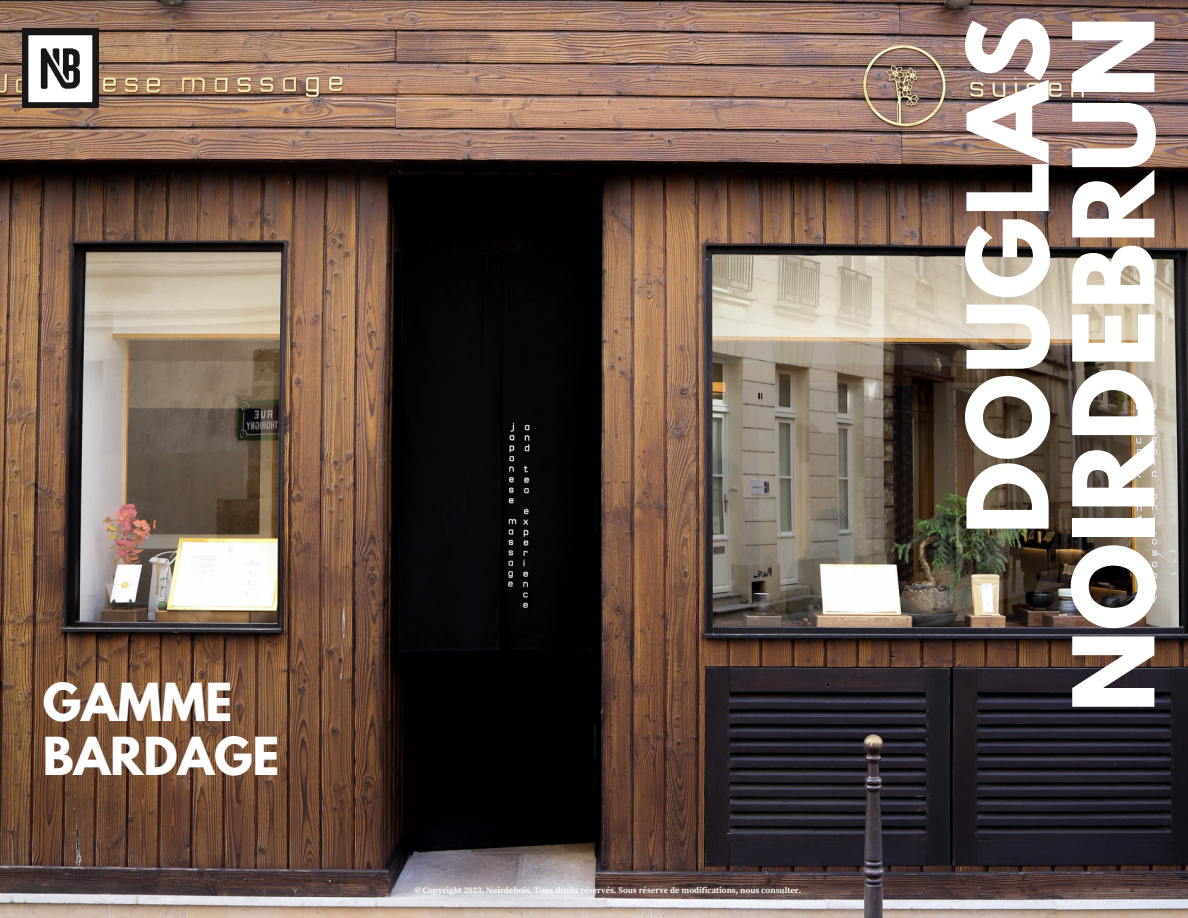
<style>
.page{position:relative;width:1188px;height:918px;background:#fff}
.page>*{position:absolute;margin:0;border:0;box-sizing:border-box;transform-origin:0 0}
.t1{font:700 99.6px/105.8px "League Spartan";color:#fff;text-align:right}
.t2{font:700 46.5px/54px "League Spartan";color:#fff}
.t3{font:700 8.55px "Source Serif Pro";color:#fff}
</style>
<div class="page">
<img style="left:0;top:0;width:1188px;height:918px">
<img style="left:22px;top:28px;width:76px;height:80px">
<h2 class="t2" style="left:43px;top:675px;width:238px">GAMME<br>BARDAGE</h2>
<p class="t3" style="left:415px;top:885px;width:388px">© Copyright 2023, Noirdebois. Tous droits réservés. Sous réserve de modifications, nous consulter.</p>
<h1 class="t1" style="left:954px;top:713px;width:699px;rotate:-90deg">DOUGLAS<br>NOIRDEBRUN</h1>
</div>
